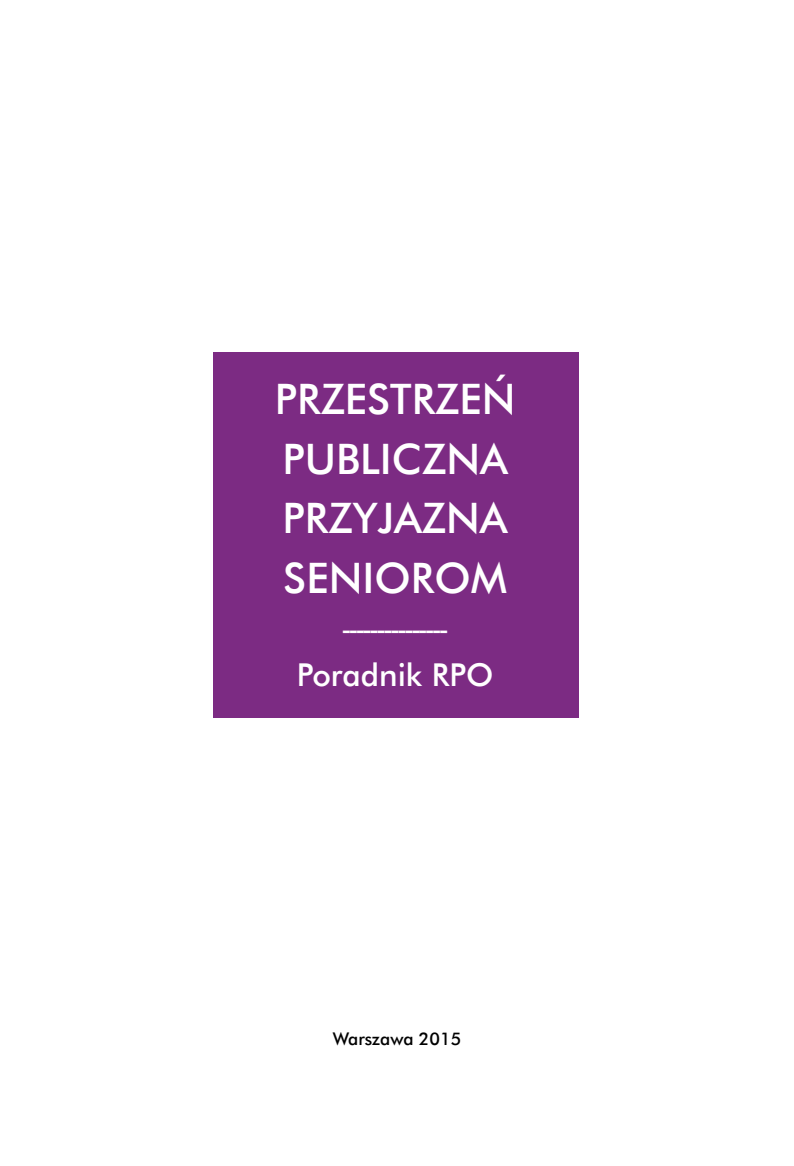
<style>
.page{position:relative;width:794px;height:1166px;background:#fff}
.page>*{position:absolute;margin:0;border:0;box-sizing:border-box;transform-origin:0 0}
.t1{font:42px/59.5px "Futura Md EU";color:#fff}
.t2{font:31.5px "Futura Md EU";color:#fff}
.t3{font:26.25px "Futura Md EU";color:#fff}
.t4{font:17.5px "Futura Md EU";color:#000}
</style>
<div class="page">
<div style="left:213px;top:352px;width:366px;height:366px;background:#7c2b83"></div>
<p class="t1" style="left:275px;top:371px;width:242px">PRZESTRZEŃ<br>PUBLICZNA<br>PRZYJAZNA<br>SENIOROM</p>
<p class="t3" style="left:341px;top:613px;width:110px">---------------</p>
<p class="t2" style="left:297px;top:655px;width:198px">Poradnik RPO</p>
<p class="t4" style="left:333px;top:1028px;width:130px">Warszawa 2015</p>
</div>
